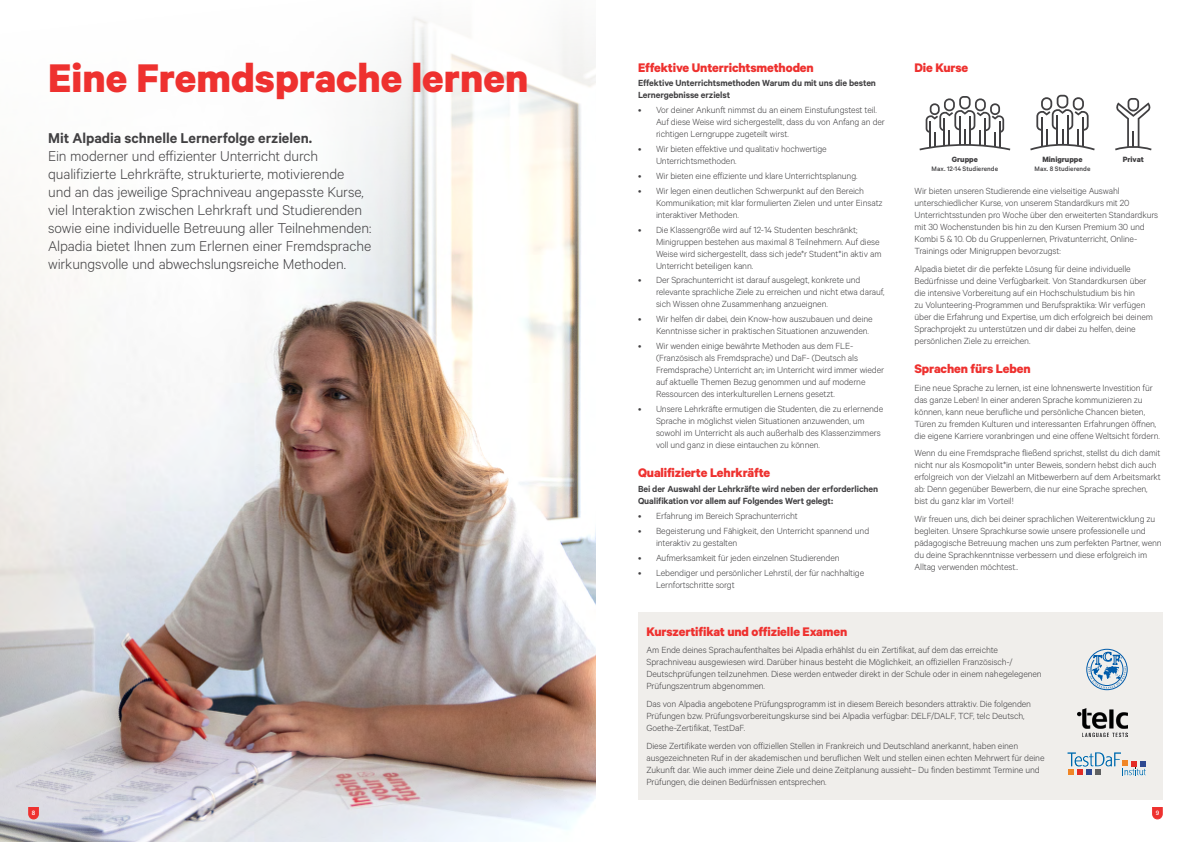
<style>
.page{position:relative;width:1191px;height:842px;background:#fff}
.page>*{position:absolute;margin:0;border:0;box-sizing:border-box;transform-origin:0 0}
.t1{font:700 45px "Calibre";color:#ee312f}
.t2{font:300 16px/18px "Calibre";letter-spacing:-.01em;color:#414042}
.t3{font:600 16px "Calibre";letter-spacing:-.005em;color:#414042}
.t4{font:700 14px "Calibre";letter-spacing:-.01em;color:#ee312f}
.t5{font:300 10px/12px "Calibre";letter-spacing:-.01em;color:#414042}
.t6{font:600 10px/12px "Calibre";letter-spacing:-.01em;color:#414042}
.t7{font:700 8.6px "Calibre";color:#414042}
.t8{font:500 7.3px "Calibre";letter-spacing:.005em;color:#414042}
.t9{font:500 7.1px "Calibre";color:#fff}
</style>
<div class="page">
<img style="left:0;top:17px;width:595px;height:825px">
<svg style="left:1152px;top:807px;width:11px;height:13px"></svg>
<svg style="left:28px;top:807px;width:11px;height:13px"></svg>
<div style="left:638px;top:612px;width:524px;height:188px;background:#f0eeeb"></div>
<div style="left:1086px;top:649px;width:41px;height:41px;border:1px solid #005baa;border-radius:50%"></div>
<svg style="left:1087px;top:652px;width:39px;height:37px"></svg>
<img style="left:1077px;top:708px;width:50px;height:28px">
<svg style="left:1067px;top:752px;width:78px;height:23px"></svg>
<svg style="left:1115px;top:98px;width:36px;height:52px"></svg>
<svg style="left:1030px;top:95px;width:64px;height:55px"></svg>
<svg style="left:919px;top:96px;width:91px;height:54px"></svg>
<h1 class="t1" style="left:48px;top:50px;width:482px">Eine Fremdsprache lernen</h1>
<h3 class="t4" style="left:638px;top:59px;width:177px">Effektive Unterrichtsmethoden</h3>
<h3 class="t4" style="left:914px;top:59px;width:55px">Die Kurse</h3>
<p class="t6" style="left:638px;top:77px;width:239px">Effektive Unterrichtsmethoden Warum du mit uns die besten<br>Lernergebnisse erzielst</p>
<p class="t5" style="left:656px;top:104px;width:230px;text-indent:-18px">• Vor deiner Ankunft nimmst du an einem Einstufungstest teil.<br>Auf diese Weise wird sichergestellt, dass du von Anfang an der richtigen Lerngruppe zugeteilt wirst.</p>
<p class="t5" style="left:656px;top:143px;width:172px;text-indent:-18px">• Wir bieten effektive und qualitativ hochwertige<br>Unterrichtsmethoden.</p>
<p class="t5" style="left:638px;top:169px;width:221px">• Wir bieten eine effiziente und klare Unterrichtsplanung.</p>
<p class="t5" style="left:656px;top:184px;width:228px;text-indent:-18px">• Wir legen einen deutlichen Schwerpunkt auf den Bereich<br>Kommunikation; mit klar formulierten Zielen und unter Einsatz interaktiver Methoden.</p>
<p class="t5" style="left:656px;top:223px;width:227px;text-indent:-18px">• Die Klassengröße wird auf 12-14 Studenten beschränkt; Minigruppen bestehen aus maximal 8 Teilnehmern. Auf diese Weise wird sichergestellt, dass sich jede*r Student*in aktiv am Unterricht beteiligen kann.</p>
<p class="t5" style="left:656px;top:274px;width:230px;text-indent:-18px">• Der Sprachunterricht ist darauf ausgelegt, konkrete und relevante sprachliche Ziele zu erreichen und nicht etwa darauf, sich Wissen ohne Zusammenhang anzueignen.</p>
<p class="t5" style="left:656px;top:313px;width:218px;text-indent:-18px">• Wir helfen dir dabei, dein Know-how auszubauen und deine<br>Kenntnisse sicher in praktischen Situationen anzuwenden.</p>
<p class="t5" style="left:656px;top:340px;width:230px;text-indent:-18px">• Wir wenden einige bewährte Methoden aus dem FLE-(Französisch als Fremdsprache) und DaF- (Deutsch als Fremdsprache) Unterricht an; im Unterricht wird immer wieder auf aktuelle Themen Bezug genommen und auf moderne Ressourcen des interkulturellen Lernens gesetzt.</p>
<p class="t5" style="left:656px;top:402px;width:229px;text-indent:-18px">• Unsere Lehrkräfte ermutigen die Studenten, die zu erlernende Sprache in möglichst vielen Situationen anzuwenden, um sowohl im Unterricht als auch außerhalb des Klassenzimmers voll und ganz in diese eintauchen zu können.</p>
<h3 class="t4" style="left:638px;top:464px;width:134px">Qualifizierte Lehrkräfte</h3>
<p class="t6" style="left:638px;top:483px;width:241px">Bei der Auswahl der Lehrkräfte wird neben der erforderlichen<br>Qualifikation vor allem auf Folgendes Wert gelegt:</p>
<p class="t5" style="left:638px;top:509px;width:161px">• Erfahrung im Bereich Sprachunterricht</p>
<p class="t5" style="left:656px;top:524px;width:215px;text-indent:-18px">• Begeisterung und Fähigkeit, den Unterricht spannend und interaktiv zu gestalten</p>
<p class="t5" style="left:638px;top:551px;width:203px">• Aufmerksamkeit für jeden einzelnen Studierenden</p>
<p class="t5" style="left:656px;top:566px;width:210px;text-indent:-18px">• Lebendiger und persönlicher Lehrstil, der für nachhaltige<br>Lernfortschritte sorgt</p>
<h3 class="t4" style="left:646px;top:623px;width:202px">Kurszertifikat und offizielle Examen</h3>
<p class="t5" style="left:646px;top:644px;width:397px">Am Ende deines Sprachaufenthaltes bei Alpadia erhählst du ein Zertifikat, auf dem das erreichte Sprachniveau ausgewiesen wird. Darüber hinaus besteht die Möglichkeit, an offiziellen Französisch-/ Deutschprüfungen teilzunehmen. Diese werden entweder direkt in der Schule oder in einem nahegelegenen Prüfungszentrum abgenommen.</p>
<p class="t5" style="left:646px;top:698px;width:386px">Das von Alpadia angebotene Prüfungsprogramm ist in diesem Bereich besonders attraktiv. Die folgenden<br>Prüfungen bzw. Prüfungsvorbereitungskurse sind bei Alpadia verfügbar: DELF/DALF, TCF, telc Deutsch,<br>Goethe-Zertifikat, TestDaF.</p>
<p class="t5" style="left:646px;top:739px;width:399px">Diese Zertifikate werden von offiziellen Stellen in Frankreich und Deutschland anerkannt, haben einen ausgezeichneten Ruf in der akademischen und beruflichen Welt und stellen einen echten Mehrwert für deine Zukunft dar. Wie auch immer deine Ziele und deine Zeitplanung aussieht– Du finden bestimmt Termine und Prüfungen, die deinen Bedürfnissen entsprechen.</p>
<h2 class="t3" style="left:48px;top:128px;width:265px">Mit Alpadia schnelle Lernerfolge erzielen.</h2>
<p class="t2" style="left:48px;top:146px;width:325px">Ein moderner und effizienter Unterricht durch qualifizierte Lehrkräfte, strukturierte, motivierende und an das jeweilige Sprachniveau angepasste Kurse, viel Interaktion zwischen Lehrkraft und Studierenden sowie eine individuelle Betreuung aller Teilnehmenden:<br>Alpadia bietet Ihnen zum Erlernen einer Fremdsprache wirkungsvolle und abwechslungsreiche Methoden.</p>
<p class="t7" style="left:1042px;top:154px;width:42px">Minigruppe</p>
<p class="t7" style="left:1122px;top:154px;width:22px">Privat</p>
<p class="t8" style="left:1034px;top:164px;width:57px">Max. 8 Studierende</p>
<p class="t7" style="left:951px;top:154px;width:28px">Gruppe</p>
<p class="t8" style="left:931px;top:164px;width:68px">Max. 12-14 Studierende</p>
<p class="t5" style="left:914px;top:184px;width:245px">Wir bieten unseren Studierende eine vielseitige Auswahl unterschiedlicher Kurse, von unserem Standardkurs mit 20<br>Unterrichtsstunden pro Woche über den erweiterten Standardkurs mit 30 Wochenstunden bis hin zu den Kursen Premium 30 und Kombi 5 &amp; 10. Ob du Gruppenlernen, Privatunterricht, Online-Trainings oder Minigruppen bevorzugst:</p>
<p class="t5" style="left:914px;top:262px;width:240px">Alpadia bietet dir die perfekte Lösung für deine individuelle Bedürfnisse und deine Verfügbarkeit. Von Standardkursen über die intensive Vorbereitung auf ein Hochschulstudium bis hin<br>zu Volunteering-Programmen und Berufspraktika: Wir verfügen über die Erfahrung und Expertise, um dich erfolgreich bei deinem Sprachprojekt zu unterstützen und dir dabei zu helfen, deine persönlichen Ziele zu erreichen.</p>
<h3 class="t4" style="left:914px;top:360px;width:118px">Sprachen fürs Leben</h3>
<p class="t5" style="left:914px;top:381px;width:247px">Eine neue Sprache zu lernen, ist eine lohnenswerte Investition für das ganze Leben! In einer anderen Sprache kommunizieren zu können, kann neue berufliche und persönliche Chancen bieten, Türen zu fremden Kulturen und interessanten Erfahrungen öffnen, die eigene Karriere voranbringen und eine offene Weltsicht fördern.</p>
<p class="t5" style="left:914px;top:447px;width:248px">Wenn du eine Fremdsprache fließend sprichst, stellst du dich damit nicht nur als Kosmopolit*in unter Beweis, sondern hebst dich auch erfolgreich von der Vielzahl an Mitbewerbern auf dem Arbeitsmarkt ab: Denn gegenüber Bewerbern, die nur eine Sprache sprechen, bist du ganz klar im Vorteil!</p>
<p class="t5" style="left:914px;top:512px;width:249px">Wir freuen uns, dich bei deiner sprachlichen Weiterentwicklung zu begleiten. Unsere Sprachkurse sowie unsere professionelle und pädagogische Betreuung machen uns zum perfekten Partner, wenn du deine Sprachkenntnisse verbessern und diese erfolgreich im Alltag verwenden möchtest..</p>
<p class="t9" style="left:32px;top:809px;width:5px">8</p>
<p class="t9" style="left:1155px;top:809px;width:5px">9</p>
</div>
